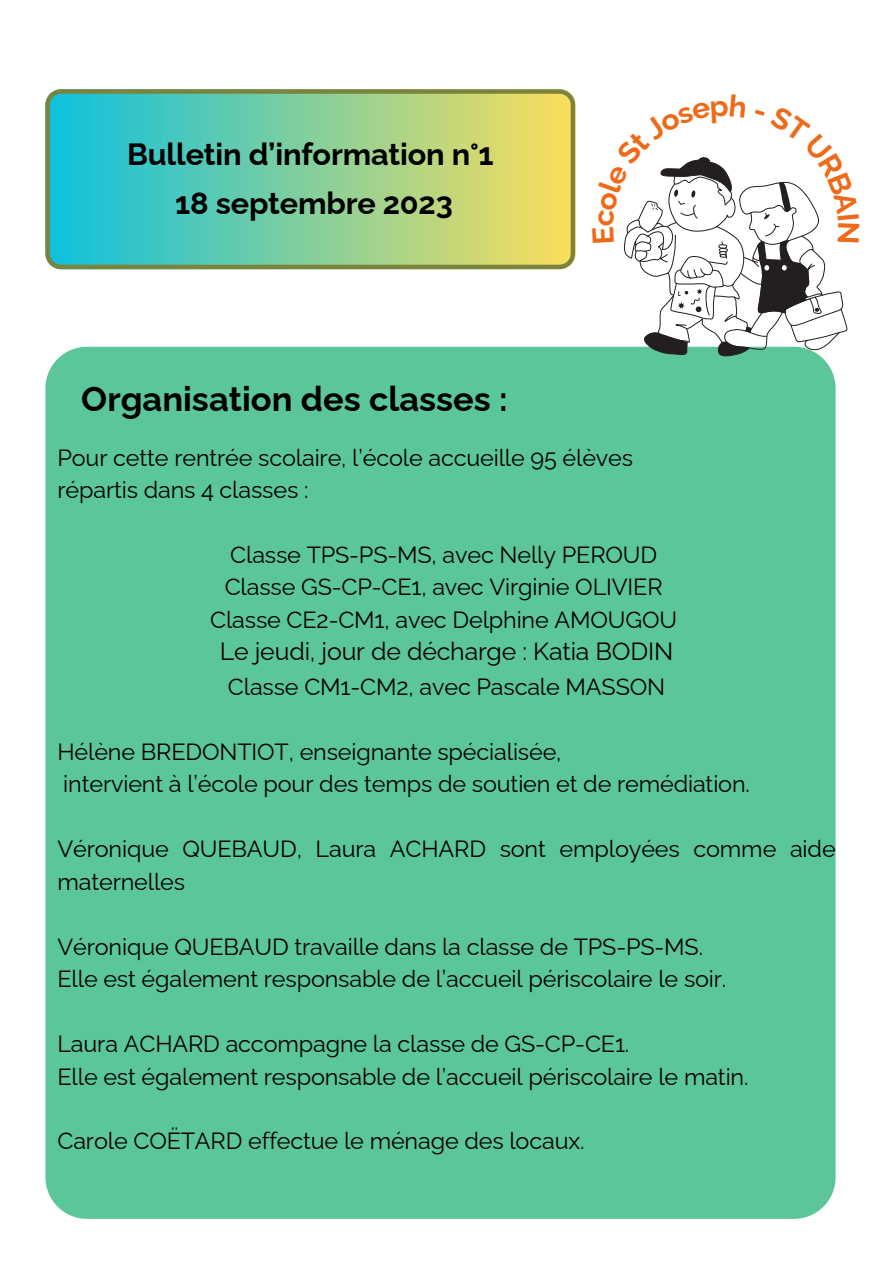
<style>
.page{position:relative;width:893px;height:1264px;background:#fff}
.page>*{position:absolute;margin:0;border:0;box-sizing:border-box;transform-origin:0 0}
.t1{font:700 34.5px "Raleway";color:#000}
.t2{font:700 30.75px "Raleway";letter-spacing:-.005em;color:#000}
.t3{font:24.9px "Raleway";letter-spacing:-.005em;color:#000}
.t4{font:23.4px/32.4px "Raleway";letter-spacing:-.005em;color:#000}
</style>
<div class="page">
<svg style="left:45px;top:89px;width:530px;height:180px;background:#83ca96"></svg>
<div style="left:45px;top:347px;width:790px;height:871px;background:#5bc699"></div>
<svg style="left:591px;top:157px;width:257px;height:200px"></svg>
<p class="t2" style="left:127px;top:136px;width:368px">Bulletin d’information n°1</p>
<p class="t2" style="left:175px;top:185px;width:279px">18 septembre 2023</p>
<p class="t1" style="left:81px;top:378px;width:428px">Organisation des classes :</p>
<p class="t4" style="left:57px;top:441px;width:577px">Pour cette rentrée scolaire, l’école accueille 95 élèves</p>
<p class="t4" style="left:57px;top:473px;width:252px">répartis dans 4 classes :</p>
<p class="t4" style="left:230px;top:538px;width:428px">Classe TPS-PS-MS, avec Nelly PEROUD</p>
<p class="t4" style="left:225px;top:571px;width:439px">Classe GS-CP-CE1, avec Virginie OLIVIER</p>
<p class="t4" style="left:210px;top:603px;width:468px">Classe CE2-CM1, avec Delphine AMOUGOU</p>
<p class="t3" style="left:220px;top:637px;width:455px">Le jeudi, jour de décharge : Katia BODIN</p>
<p class="t4" style="left:228px;top:670px;width:439px">Classe CM1-CM2, avec Pascale MASSON</p>
<p class="t4" style="left:57px;top:735px;width:505px">Hélène BREDONTIOT, enseignante spécialisée,</p>
<p class="t4" style="left:63px;top:768px;width:688px">intervient à l’école pour des temps de soutien et de remédiation.</p>
<p class="t4" style="left:57px;top:832px;width:779px">Véronique QUEBAUD, Laura ACHARD sont employées comme aide maternelles</p>
<p class="t4" style="left:57px;top:930px;width:647px">Véronique QUEBAUD travaille dans la classe de TPS-PS-MS.</p>
<p class="t4" style="left:57px;top:962px;width:670px">Elle est également responsable de l’accueil périscolaire le soir.</p>
<p class="t4" style="left:57px;top:1027px;width:573px">Laura ACHARD accompagne la classe de GS-CP-CE1.</p>
<p class="t4" style="left:57px;top:1060px;width:692px">Elle est également responsable de l’accueil périscolaire le matin.</p>
<p class="t4" style="left:57px;top:1124px;width:528px">Carole COËTARD effectue le ménage des locaux.</p>
</div>
